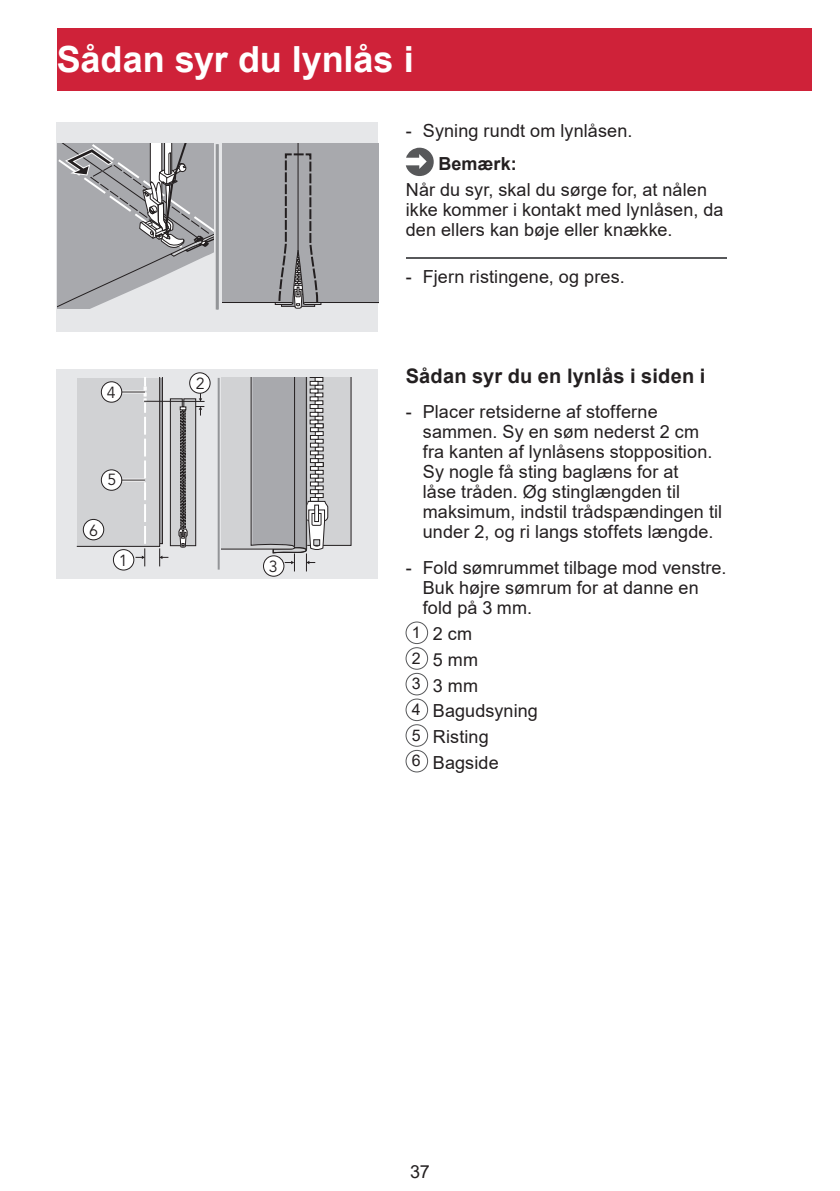
<style>
.page{position:relative;width:840px;height:1191px;background:#fff}
.page>*{position:absolute;margin:0;border:0;box-sizing:border-box;transform-origin:0 0}
.t1{font:700 36px "Arial";color:#fff}
.t2{font:700 20px "Arial";letter-spacing:.01em;color:#231f20}
.t3{font:18px/20px "Arial";letter-spacing:.005em;color:#231f20}
.t4{font:700 18px "Arial";letter-spacing:.005em;color:#231f20}
.t5{font:16px "Avenir LT Std";color:#231f20}
.s1{font-size:16px}
</style>
<div class="page">
<svg style="left:405px;top:148px;width:28px;height:28px"></svg>
<hr style="left:405px;top:257px;width:321px;height:1px;background:#57585a">
<div style="left:57px;top:28px;width:754px;height:63px;background:#cf2239"></div>
<div style="left:57px;top:122px;width:321px;height:210px;background:#e6e7e9"></div>
<div style="left:222px;top:144px;width:156px;height:164px;background:#a8a9ad"></div>
<hr style="left:217px;top:144px;width:2px;height:165px;background:#939598">
<hr style="left:215px;top:144px;width:2px;height:165px;background:#939598">
<svg style="left:57px;top:144px;width:156px;height:165px;background:#adadb1"></svg>
<div style="left:57px;top:369px;width:321px;height:210px;background:#e6e7e9"></div>
<svg style="left:222px;top:378px;width:130px;height:193px;background:#b8b8bb"></svg>
<hr style="left:217px;top:378px;width:2px;height:191px;background:#939598">
<svg style="left:189px;top:373px;width:21px;height:20px"></svg>
<div style="left:189px;top:372px;width:21px;height:22px;border:1px solid #231f20;border-radius:50%"></div>
<div style="left:113px;top:549px;width:21px;height:21px;background:#fff;border-radius:50%"></div>
<div style="left:113px;top:549px;width:21px;height:21px;border:1px solid #231f20;border-radius:50%"></div>
<div style="left:263px;top:556px;width:21px;height:20px;background:#fff;border-radius:50%"></div>
<div style="left:263px;top:555px;width:21px;height:22px;border:1px solid #231f20;border-radius:50%"></div>
<svg style="left:77px;top:378px;width:127px;height:188px"></svg>
<div style="left:405px;top:622px;width:22px;height:22px;border:1px solid #57585a;border-radius:50%"></div>
<div style="left:405px;top:647px;width:22px;height:22px;border:1px solid #57585a;border-radius:50%"></div>
<div style="left:405px;top:673px;width:22px;height:22px;border:1px solid #57585a;border-radius:50%"></div>
<div style="left:405px;top:699px;width:22px;height:22px;border:1px solid #57585a;border-radius:50%"></div>
<div style="left:405px;top:724px;width:22px;height:22px;border:1px solid #57585a;border-radius:50%"></div>
<div style="left:405px;top:750px;width:22px;height:22px;border:1px solid #57585a;border-radius:50%"></div>
<h1 class="t1" style="left:57px;top:34px;width:358px">Sådan syr du lynlås i</h1>
<p class="t5" style="left:107px;top:383px;width:10px">4</p>
<p class="t5" style="left:107px;top:470px;width:10px">5</p>
<p class="t5" style="left:89px;top:520px;width:10px">6</p>
<p class="t5" style="left:119px;top:551px;width:10px">1</p>
<p class="t5" style="left:196px;top:374px;width:10px">2</p>
<p class="t5" style="left:269px;top:557px;width:10px">3</p>
<p class="t3" style="left:405px;top:121px;width:228px">- Syning rundt om lynlåsen.</p>
<p class="t4" style="left:438px;top:151px;width:80px">Bemærk:</p>
<p class="t3" style="left:405px;top:180px;width:319px">Når du syr, skal du sørge for, at nålen ikke kommer i kontakt med lynlåsen, da den ellers kan bøje eller knække.</p>
<p class="t3" style="left:405px;top:267px;width:220px">- Fjern ristingene, og pres.</p>
<p class="t2" style="left:405px;top:362px;width:301px">Sådan syr du en lynlås i siden i</p>
<p class="t3" style="left:422px;top:401px;width:301px;text-indent:-17px">- Placer retsiderne af stofferne sammen. Sy en søm nederst 2 cm fra kanten af lynlåsens stopposition.<br>Sy nogle få sting baglæns for at<br>låse tråden. Øg stinglængden til maksimum, indstil trådspændingen til under 2, og ri langs stoffets længde.</p>
<p class="t3" style="left:422px;top:557px;width:305px;text-indent:-17px">- Fold sømrummet tilbage mod venstre.<br>Buk højre sømrum for at danne en fold på 3 mm.</p>
<p class="t3" style="left:411px;top:621px;width:127px;line-height:25.6px"><span class="s1">1</span> 2 cm<br><span class="s1">2</span> 5 mm<br><span class="s1">3</span> 3 mm<br><span class="s1">4</span> Bagudsyning<br><span class="s1">5</span> Risting<br><span class="s1">6</span> Bagside</p>
<p class="t3" style="left:410px;top:1161px;width:21px">37</p>
</div>
